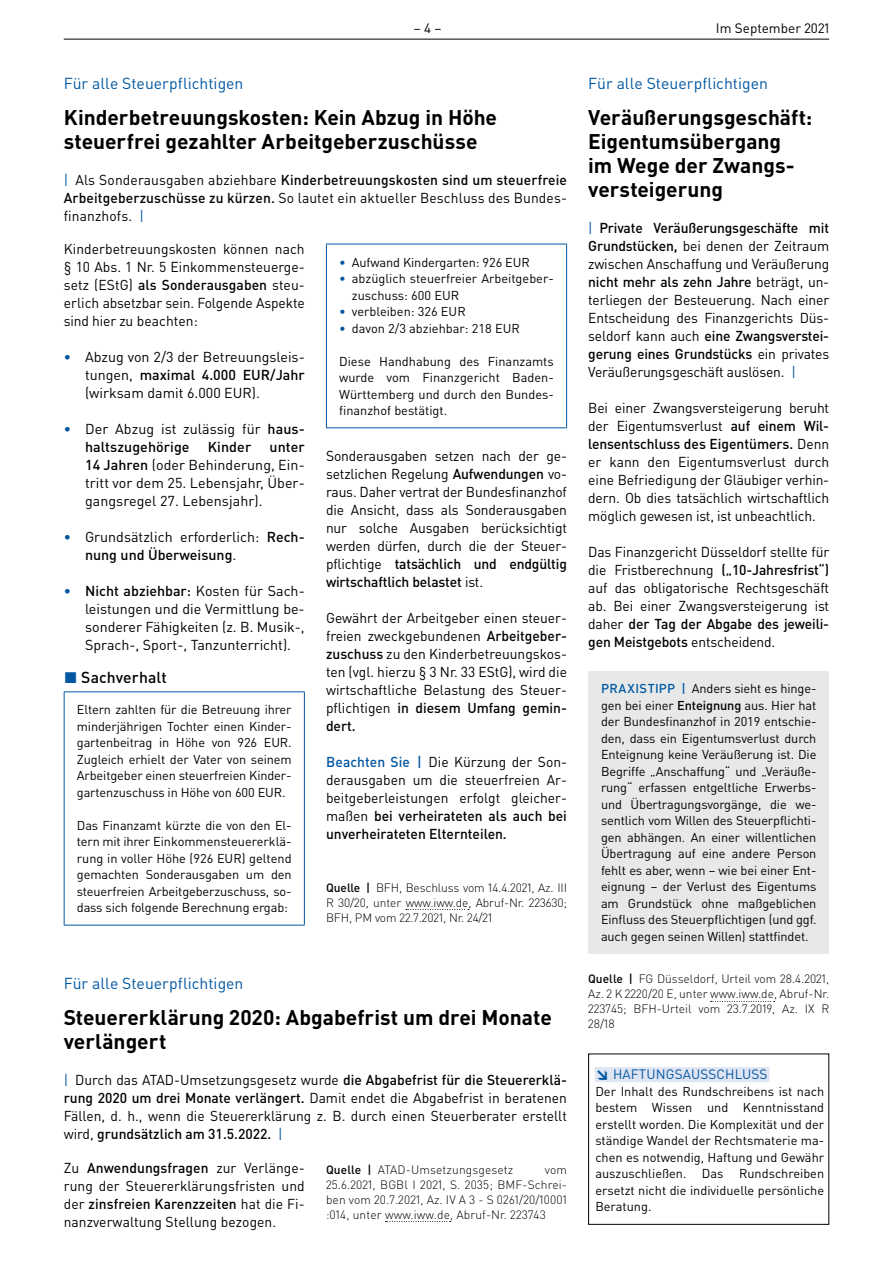
<style>
.page{position:relative;width:893px;height:1263px;background:#fff}
.page>*{position:absolute;margin:0;border:0;box-sizing:border-box;transform-origin:0 0}
.t1{font:700 21px/24px "DIN Pro";color:#000002}
.t2{font:15.75px "DIN Pro";color:#0157a2}
.t3{font:500 15.75px "DIN Pro";letter-spacing:.005em;color:#000002}
.t4{font:14.25px/18px "DIN Pro";color:#000002;text-align:justify}
.t5{font:500 14.25px "DIN Pro";letter-spacing:.005em;color:#000002}
.t6{font:13.5px "DIN Pro";letter-spacing:.01em;color:#0157a2}
.t7{font:13.5px "DIN Pro";color:#000002}
.t8{font:12.75px/16.5px "DIN Pro";letter-spacing:-.01em;color:#000002;text-align:justify}
.t9{font:300 12px/15px "DIN Pro";color:#000002;text-align:justify}
.s1{color:#0157a2}
.s2{font-weight:500}
.s3{font-weight:500;color:#0157a2}
.s4{font-weight:900}
</style>
<div class="page">
<hr style="left:64px;top:39px;width:765px;height:1px;background:#000002">
<div style="left:595px;top:1067px;width:174px;height:15px;background:#e0e5f3"></div>
<div style="left:588px;top:1053px;width:241px;height:172px;border:1px solid #000002"></div>
<hr style="left:64px;top:691px;width:241px;height:1px;background:#0157a2">
<hr style="left:64px;top:692px;width:1px;height:233px;background:#0157a2">
<hr style="left:304px;top:692px;width:1px;height:233px;background:#0157a2">
<hr style="left:64px;top:925px;width:241px;height:1px;background:#0157a2">
<svg style="left:406px;top:909px;width:63px;height:1px"></svg>
<hr style="left:326px;top:244px;width:241px;height:1px;background:#0157a2">
<hr style="left:326px;top:244px;width:1px;height:183px;background:#0157a2">
<hr style="left:566px;top:244px;width:1px;height:183px;background:#0157a2">
<hr style="left:326px;top:427px;width:241px;height:1px;background:#0157a2">
<svg style="left:385px;top:1221px;width:66px;height:1px"></svg>
<svg style="left:711px;top:1001px;width:64px;height:1px"></svg>
<div style="left:588px;top:671px;width:241px;height:282px;background:#e6e9e8"></div>
<p class="t7" style="left:414px;top:19px;width:29px">– 4 –</p>
<p class="t7" style="left:716px;top:19px;width:115px">Im September 2021</p>
<p class="t2" style="left:64px;top:73px;width:181px">Für alle Steuerpflichtigen</p>
<h1 class="t1" style="left:64px;top:105px;width:435px">Kinderbetreuungskosten: Kein Abzug in Höhe steuerfrei gezahlter Arbeitgeberzuschüsse</h1>
<p class="t4" style="left:64px;top:171px;width:505px"><span class="s1">|</span> Als Sonderausgaben abziehbare <span class="s2">Kinderbetreuungskosten sind um steuerfreie Arbeitgeberzuschüsse zu kürzen.</span> So lautet ein aktueller Beschluss des Bundes&shy;finanzhofs. <span class="s1">|</span></p>
<p class="t4" style="left:64px;top:239px;width:242px">Kinderbetreuungskosten können nach § 10 Abs. 1 Nr. 5 Einkommensteuerge&shy;setz (EStG) <span class="s2">als Sonderausgaben</span> steu&shy;erlich absetzbar sein. Folgende Aspekte sind hier zu beachten:</p>
<p class="t4" style="left:85px;top:347px;width:221px;text-indent:-21px"><span class="s3">•</span> Abzug von 2/3 der Betreuungsleis&shy;tungen, <span class="s2">maximal 4.000 EUR/Jahr </span>(wirksam damit 6.000 EUR).</p>
<p class="t4" style="left:85px;top:419px;width:221px;text-indent:-21px"><span class="s3">•</span> Der Abzug ist zulässig für <span class="s2">haus&shy;haltszugehörige</span></p>
<p class="t8" style="left:339px;top:253px;width:192px"><span class="s1">•</span> Aufwand Kindergarten: 926 EUR</p>
<p class="t8" style="left:352px;top:270px;width:203px;text-indent:-13px"><span class="s1">•</span> abzüglich steuerfreier Arbeitgeber&shy;zuschuss: 600 EUR</p>
<p class="t8" style="left:339px;top:303px;width:128px"><span class="s1">•</span> verbleiben: 326 EUR</p>
<p class="t8" style="left:339px;top:319px;width:182px"><span class="s1">•</span> davon 2/3 abziehbar: 218 EUR</p>
<p class="t8" style="left:339px;top:352px;width:216px">Diese Handhabung des Finanzamts wurde vom Finanzgericht Baden-Württemberg und durch den Bundes&shy;finanzhof bestätigt.</p>
<p class="t4" style="left:326px;top:446px;width:242px">Sonderausgaben setzen nach der ge&shy;setzlichen Regelung <span class="s2">Aufwendungen</span> vo&shy;raus. Daher vertrat der Bundesfinanzhof die Ansicht, dass als Sonderausgaben nur solche Ausgaben berücksichtigt werden dürfen, durch die der Steuer&shy;pflichtige <span class="s2">tatsächlich und endgültig wirtschaftlich belastet</span> ist.</p>
<p class="t4" style="left:326px;top:608px;width:242px">Gewährt der Arbeitgeber einen steuer&shy;freien zweckgebundenen <span class="s2">Arbeitgeber&shy;zuschuss</span> zu den Kinderbetreuungskos&shy;ten (vgl. hierzu § 3 Nr. 33 EStG), wird die wirtschaftliche Belastung des Steuer&shy;pflichtigen <span class="s2">in diesem Umfang gemin&shy;dert.</span></p>
<p class="t4" style="left:326px;top:752px;width:242px"><span class="s3">Beachten Sie |</span> Die Kürzung der Son&shy;derausgaben um die steuerfreien Ar&shy;beitgeberleistungen erfolgt gleicher&shy;maßen <span class="s2">bei verheirateten als auch bei unverheirateten Elternteilen.</span></p>
<p class="t5" style="left:208px;top:437px;width:45px">Kinder</p>
<p class="t4" style="left:85px;top:437px;width:221px;text-indent:184px"><span class="s2">unter 14 Jahren</span> (oder Behinderung, Ein&shy;tritt vor dem 25. Lebensjahr, Über&shy;gangsregel 27. Lebensjahr).</p>
<p class="t4" style="left:85px;top:527px;width:221px;text-indent:-21px"><span class="s3">•</span> Grundsätzlich erforderlich: <span class="s2">Rech&shy;nung und Überweisung</span>.</p>
<p class="t4" style="left:85px;top:581px;width:221px;text-indent:-21px"><span class="s3">•</span> <span class="s2">Nicht abziehbar:</span> Kosten für Sach&shy;leistungen und die Vermittlung be&shy;sonderer Fähigkeiten (z. B. Musik-, Sprach-, Sport-, Tanzunterricht).</p>
<p class="t3" style="left:64px;top:667px;width:104px"><span class="s1">◼</span> Sachverhalt</p>
<p class="t8" style="left:77px;top:701px;width:216px">Eltern zahlten für die Betreuung ihrer minderjährigen Tochter einen Kinder&shy;gartenbeitrag in Höhe von 926 EUR.<br>Zugleich erhielt der Vater von seinem Arbeitgeber einen steuerfreien Kinder&shy;gartenzuschuss in Höhe von 600 EUR.</p>
<p class="t8" style="left:77px;top:816px;width:216px">Das Finanzamt kürzte die von den El&shy;tern mit ihrer Einkommensteuererklä&shy;rung in voller Höhe (926 EUR) geltend gemachten Sonderausgaben um den steuerfreien Arbeitgeberzuschuss, so&shy;dass sich folgende Berechnung ergab:</p>
<p class="t9" style="left:326px;top:879px;width:242px"><span class="s2">Quelle |</span> BFH, Beschluss vom 14.4.2021, Az. III R 30/20, unter www.iww.de, Abruf-Nr. 223630; BFH, PM vom 22.7.2021, Nr. 24/21</p>
<p class="t2" style="left:64px;top:973px;width:181px">Für alle Steuerpflichtigen</p>
<h1 class="t1" style="left:64px;top:1005px;width:490px">Steuererklärung 2020: Abgabefrist um drei Monate verlängert</h1>
<p class="t4" style="left:64px;top:1071px;width:505px"><span class="s1">|</span> Durch das ATAD-Umsetzungsgesetz wurde <span class="s2">die Abgabefrist für die Steuererklä&shy;rung 2020 um drei Monate verlängert.</span> Damit endet die Abgabefrist in beratenen Fällen, d. h., wenn die Steuererklärung z. B. durch einen Steuerberater erstellt wird, <span class="s2">grundsätzlich am 31.5.2022.</span> <span class="s1">|</span></p>
<p class="t4" style="left:64px;top:1158px;width:242px">Zu <span class="s2">Anwendungsfragen</span> zur Verlänge&shy;rung der Steuererklärungsfristen und der <span class="s2">zinsfreien Karenzzeiten</span> hat die Fi&shy;nanzverwaltung Stellung bezogen.</p>
<p class="t9" style="left:326px;top:1161px;width:189px"><span class="s2">Quelle |</span> ATAD-Umsetzungsgesetz</p>
<p class="t9" style="left:326px;top:1161px;width:242px;text-indent:219px">vom 25.6.2021, BGBl I 2021, S. 2035; BMF-Schrei&shy;ben vom 20.7.2021, Az. IV A 3 - S 0261/20/10001 :014, unter www.iww.de, Abruf-Nr. 223743</p>
<p class="t2" style="left:588px;top:73px;width:181px">Für alle Steuerpflichtigen</p>
<h1 class="t1" style="left:588px;top:105px;width:226px">Veräußerungsgeschäft:<br>Eigentumsübergang<br>im Wege der Zwangs&shy;versteigerung</h1>
<p class="t4" style="left:588px;top:219px;width:242px"><span class="s1">|</span> <span class="s2">Private Veräußerungsgeschäfte mit Grundstücken,</span> bei denen der Zeitraum zwischen Anschaffung und Veräußerung <span class="s2">nicht mehr als zehn Jahre</span> beträgt, un&shy;terliegen der Besteuerung. Nach einer Entscheidung des Finanzgerichts Düs&shy;seldorf kann auch <span class="s2">eine Zwangsverstei&shy;gerung eines Grundstücks</span> ein privates Veräußerungsgeschäft auslösen. <span class="s1">|</span></p>
<p class="t4" style="left:588px;top:399px;width:242px">Bei einer Zwangsversteigerung beruht der Eigentumsverlust <span class="s2">auf einem Wil&shy;lensentschluss des Eigentümers.</span> Denn er kann den Eigentumsverlust durch eine Befriedigung der Gläubiger verhin&shy;dern. Ob dies tatsächlich wirtschaftlich möglich gewesen ist, ist unbeachtlich.</p>
<p class="t4" style="left:588px;top:543px;width:242px">Das Finanzgericht Düsseldorf stellte für die Fristberechnung <span class="s2">(„10-Jahresfrist“) </span>auf das obligatorische Rechtsgeschäft ab. Bei einer Zwangsversteigerung ist daher <span class="s2">der Tag der Abgabe des jeweili&shy;gen Meistgebots</span> entscheidend.</p>
<p class="t8" style="left:601px;top:680px;width:217px"><span class="s3">PRAXISTIPP |</span> Anders sieht es hinge&shy;gen bei einer <span class="s2">Enteignung</span> aus. Hier hat der Bundesfinanzhof in 2019 entschie&shy;den, dass ein Eigentumsverlust durch Enteignung keine Veräußerung ist. Die Begriffe „Anschaffung“ und „Veräuße&shy;rung“ erfassen entgeltliche Erwerbs&shy;und Übertragungsvorgänge, die we&shy;sentlich vom Willen des Steuerpflichti&shy;gen abhängen. An einer willentlichen Übertragung auf eine andere Person fehlt es aber, wenn – wie bei einer Ent&shy;eignung – der Verlust des Eigentums am Grundstück ohne maßgeblichen Einfluss des Steuerpflichtigen (und ggf. auch gegen seinen Willen) stattfindet.</p>
<p class="t9" style="left:588px;top:971px;width:242px"><span class="s2">Quelle |</span> FG Düsseldorf, Urteil vom 28.4.2021, Az. 2 K 2220/20 E, unter www.iww.de, Abruf-Nr.<br>223745; BFH-Urteil vom 23.7.2019, Az. IX R 28/18</p>
<p class="t6" style="left:595px;top:1065px;width:173px"><span class="s4">↘</span> HAFTUNGSAUSSCHLUSS</p>
<p class="t8" style="left:595px;top:1082px;width:230px">Der Inhalt des Rundschreibens ist nach bestem Wissen und Kenntnisstand erstellt worden. Die Komplexität und der ständige Wandel der Rechtsmaterie ma&shy;chen es notwendig, Haftung und Gewähr auszuschließen. Das Rundschreiben ersetzt nicht die individuelle persönliche Beratung.</p>
</div>
